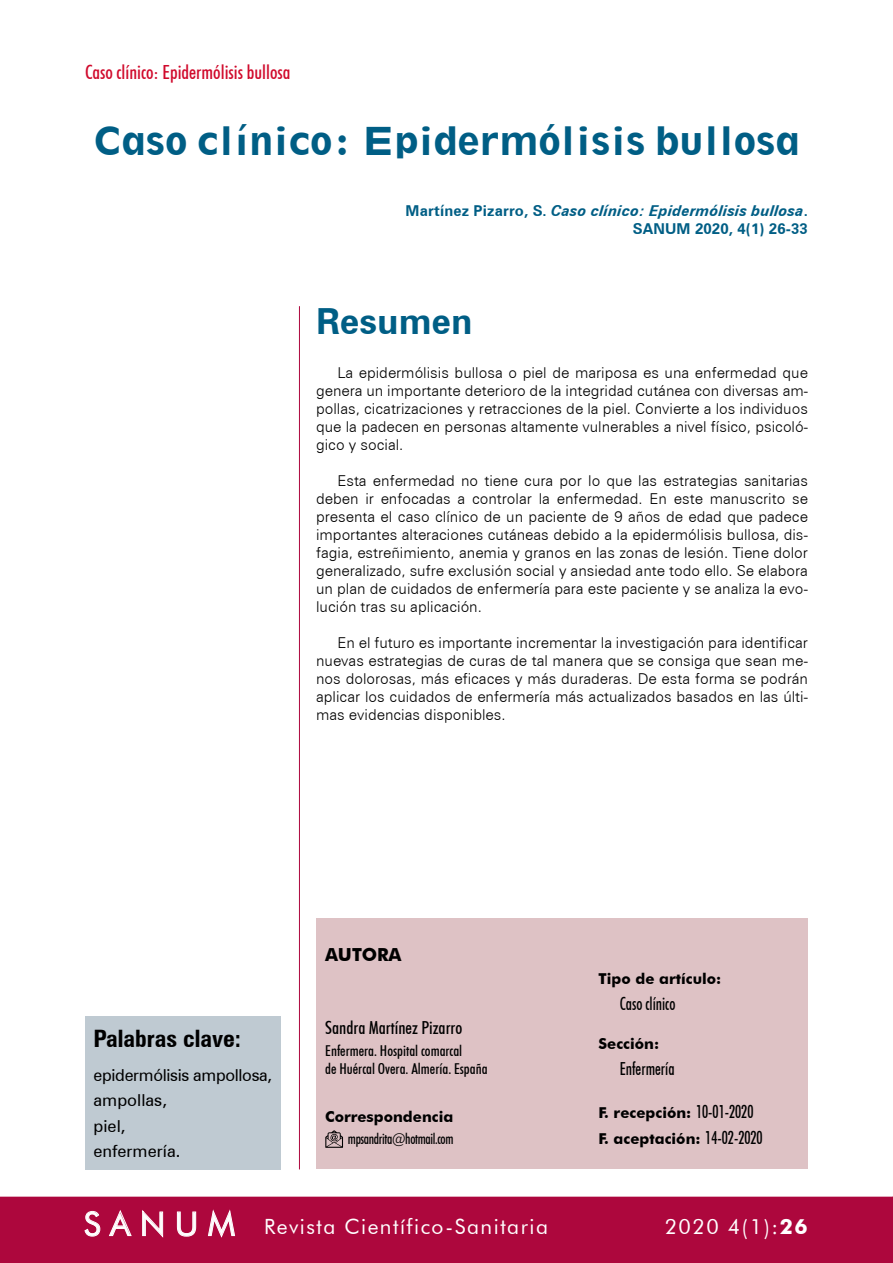
<style>
.page{position:relative;width:893px;height:1263px;background:#fff}
.page>*{position:absolute;margin:0;border:0;box-sizing:border-box;transform-origin:0 0}
.t1{font:800 36px "Geometric 212 BT";color:#005e85}
.t2{font:700 36px "Zurich BT";color:#005e85}
.t3{font:700 condensed 24px "Zurich BT";color:#000}
.t4{font:21px "Futura BT";letter-spacing:.07em;color:#fff}
.t5{font:500 condensed 19.5px "Futura BT";color:#d00a2c}
.t6{font:500 condensed 18px "Futura BT";color:#000}
.t7{font:500 condensed 18px "Futura BT";color:#000;scale:.88 1}
.t8{font:700 18px "Futura BT";color:#000}
.t9{font:16.5px/25.2px "Zurich BT";letter-spacing:-.02em;color:#000}
.t10{font:300 15px/18px "Zurich BT";color:#000;text-align:justify}
.t11{font:700 15px/25.8px "Futura BT";color:#000}
.t12{font:700 15px/18px "Zurich BT";letter-spacing:.01em;color:#005e85;text-align:right}
.t13{font:500 condensed 15px/18px "Futura BT";color:#000}
.t14{font:500 condensed 15px "Futura BT";letter-spacing:-.025em;color:#000;scale:.9 1}
.s1{font-style:italic}
.s2{font-weight:500;font-stretch:condensed;font-size:18px}
.s3{font-size:33px}
.s4{font-weight:700}
</style>
<div class="page">
<div style="left:0;top:1197px;width:892px;height:66px;background:#ad073d"></div>
<svg style="left:892px;top:1197px;width:1px;height:66px"></svg>
<hr style="left:299px;top:306px;width:1px;height:863px;background:#ad073d">
<div style="left:317px;top:918px;width:491px;height:251px;background:#dec2c5"></div>
<svg style="left:325px;top:1130px;width:18px;height:18px"></svg>
<div style="left:85px;top:1016px;width:196px;height:153px;background:#bfcad2"></div>
<h3 class="t5" style="left:85px;top:60px;width:207px">Caso clínico: Epidermólisis bullosa</h3>
<h1 class="t1" style="left:93px;top:118px;width:708px">Caso clínico: Epidermólisis bullosa</h1>
<p class="t12" style="left:406px;top:202px;width:404px">Martínez Pizarro, S. <span class="s1">Caso clínico: Epidermólisis bullosa</span>.<br>SANUM 2020, 4(1) 26-33</p>
<h1 class="t2" style="left:316px;top:299px;width:158px">Resumen</h1>
<p class="t10" style="left:316px;top:364px;width:493px;text-indent:21px">La epidermólisis bullosa o piel de mariposa es una enfermedad que genera un importante deterioro de la integridad cutánea con diversas am&shy;pollas, cicatrizaciones y retracciones de la piel. Convierte a los individuos que la padecen en personas altamente vulnerables a nivel físico, psicoló&shy;gico y social.</p>
<p class="t10" style="left:316px;top:472px;width:493px;text-indent:21px">Esta enfermedad no tiene cura por lo que las estrategias sanitarias deben ir enfocadas a controlar la enfermedad. En este manuscrito se presenta el caso clínico de un paciente de 9 años de edad que padece importantes alteraciones cutáneas debido a la epidermólisis bullosa, dis&shy;fagia, estreñimiento, anemia y granos en las zonas de lesión. Tiene dolor generalizado, sufre exclusión social y ansiedad ante todo ello. Se elabora un plan de cuidados de enfermería para este paciente y se analiza la evo&shy;lución tras su aplicación.</p>
<p class="t10" style="left:316px;top:634px;width:493px;text-indent:21px">En el futuro es importante incrementar la investigación para identificar nuevas estrategias de curas de tal manera que se consiga que sean me&shy;nos dolorosas, más eficaces y más duraderas. De esta forma se podrán aplicar los cuidados de enfermería más actualizados basados en las últi&shy;mas evidencias disponibles.</p>
<h2 class="t3" style="left:94px;top:1024px;width:149px">Palabras clave:</h2>
<p class="t9" style="left:94px;top:1062px;width:180px">epidermólisis ampollosa, ampollas,<br>piel,<br>enfermería.</p>
<p class="t8" style="left:325px;top:944px;width:78px">AutorA</p>
<p class="t6" style="left:325px;top:1016px;width:139px">Sandra Martínez Pizarro</p>
<p class="t13" style="left:325px;top:1041px;width:164px">Enfermera. Hospital comarcal<br>de Huércal Overa. Almería. España</p>
<p class="t11" style="left:325px;top:1103px;width:129px">Correspondencia</p>
<p class="t14" style="left:348px;top:1129px;width:119px">mpsandrita@hotmail.com</p>
<p class="t11" style="left:598px;top:966px;width:124px">Tipo de artículo:</p>
<p class="t7" style="left:620px;top:993px;width:65px">Caso clínico</p>
<p class="t11" style="left:598px;top:1031px;width:62px">Sección:</p>
<p class="t7" style="left:620px;top:1058px;width:64px">Enfermería</p>
<p class="t11" style="left:598px;top:1100px;width:166px">F. recepción: <span class="s2">10-01-2020<br></span>F. aceptación: <span class="s2">14-02-2020</span></p>
<h3 class="t4" style="left:84px;top:1214px;width:466px"><span class="s3">S A N U M</span> Revista Científico-Sanitaria</h3>
<h3 class="t4" style="left:665px;top:1214px;width:144px">2020 4(1):<span class="s4">26</span></h3>
</div>
